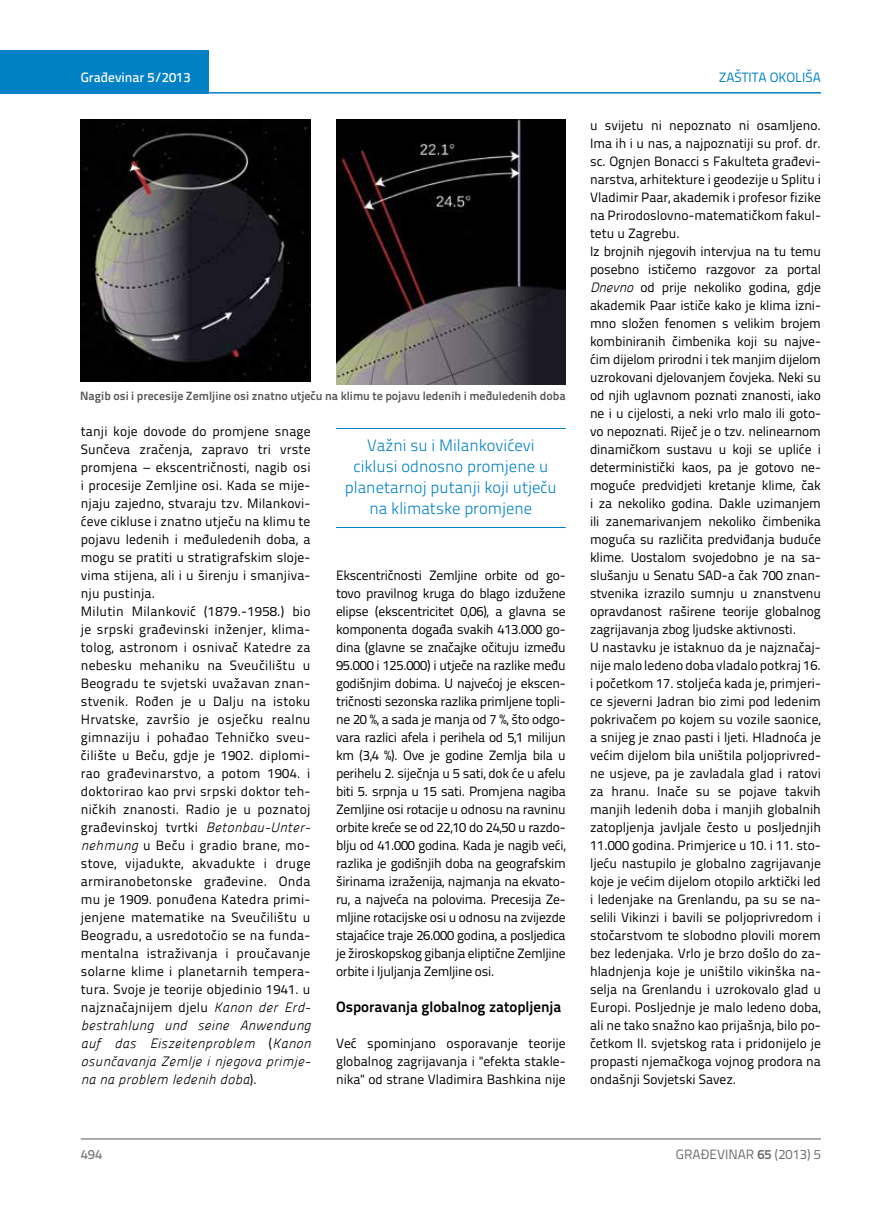
<style>
.page{position:relative;width:872px;height:1212px;background:#fff}
.page>*{position:absolute;margin:0;border:0;box-sizing:border-box;transform-origin:0 0}
.t1{font:300 16.5px/21px "Titillium Text 22 L";color:#0081c6;text-align:center}
.t2{font:700 15px "Titillium Text 22 L";color:#000}
.t3{font:13.5px/18px "Titillium Text 22 L";color:#000;text-align:justify}
.t4{font:13.5px/18px "Titillium Text 22 L";letter-spacing:.02em;color:#000}
.t5{font:italic 13.5px/18px "Panefresco 250 wt";letter-spacing:.02em;color:#000;text-align:justify}
.t6{font:13.5px "Titillium Text 22 L";color:#6d6e71}
.t7{font:500 13.5px "Titillium Text 22 L";color:#fff}
.t8{font:13.5px "Titillium Text 22 L";color:#0081c6}
.t9{font:500 13.5px "Titillium Text 22 L";color:#797a7d}
.t10{font:700 12px "Titillium Text 22 L";color:#58595b}
.s1{font-family:"Panefresco 250 wt";font-style:italic}
.s2{font-family:"Titillium Text 22 L";font-style:normal}
.s3{font-weight:700}
</style>
<div class="page">
<hr style="left:81px;top:1139px;width:740px;height:1px;background:#58595b">
<div style="left:0;top:50px;width:208px;height:44px;background:#0081c6"></div>
<hr style="left:0;top:92px;width:821px;height:2px;background:#0081c6">
<hr style="left:336px;top:428px;width:230px;height:1px;background:#0081c6">
<hr style="left:336px;top:527px;width:230px;height:1px;background:#0081c6">
<img style="left:81px;top:119px;width:229px;height:263px">
<img style="left:336px;top:119px;width:230px;height:265px">
<p class="t7" style="left:81px;top:67px;width:111px">Građevinar 5/2013</p>
<p class="t8" style="left:718px;top:68px;width:104px">ZAŠTITA OKOLIŠA</p>
<p class="t10" style="left:80px;top:386px;width:487px">Nagib osi i precesije Zemljine osi znatno utječu na klimu te pojavu ledenih i međuledenih doba</p>
<p class="t4" style="left:81px;top:421px;width:231px">tanji koje dovode do promjene snage Sunčeva zračenja, zapravo tri vrste promjena – ekscentričnosti, nagib osi i procesije Zemljine osi. Kada se mije&shy;njaju zajedno, stvaraju tzv. Milankovi&shy;ćeve cikluse i znatno utječu na klimu te pojavu ledenih i međuledenih doba, a mogu se pratiti u stratigrafskim sloje&shy;vima stijena, ali i u širenju i smanjiva&shy;nju pustinja.<br>Milutin Milanković (1879.-1958.) bio je srpski građevinski inženjer, klima&shy;tolog, astronom i osnivač Katedre za nebesku mehaniku na Sveučilištu u Beogradu te svjetski uvažavan znan&shy;stvenik. Rođen je u Dalju na istoku Hrvatske, završio je osječku realnu gimnaziju i pohađao Tehničko sveu&shy;čilište u Beču, gdje je 1902. diplomi&shy;rao građevinarstvo, a potom 1904. i doktorirao kao prvi srpski doktor teh&shy;ničkih znanosti. Radio je u poznatoj građevinskoj tvrtki <span class="s1">Betonbau-Unter&shy;nehmung</span> u Beču i gradio brane, mo&shy;stove, vijadukte, akvadukte i druge armiranobetonske građevine. Onda mu je 1909. ponuđena Katedra primi&shy;jenjene matematike na Sveučilištu u Beogradu, a usredotočio se na funda&shy;mentalna istraživanja i proučavanje solarne klime i planetarnih tempera&shy;tura. Svoje je teorije objedinio 1941. u najznačajnijem djelu <span class="s1">Kanon der Erd-</span></p>
<p class="t5" style="left:81px;top:1016px;width:231px">bestrahlung und seine Anwendung auf das Eiszeitenproblem <span class="s2">(</span>Kanon osunčavanja Zemlje i njegova primje&shy;na na problem ledenih doba<span class="s2">).</span></p>
<p class="t1" style="left:345px;top:434px;width:213px">Važni su i Milankovićevi ciklusi odnosno promjene u planetarnoj putanji koji utječu na klimatske promjene</p>
<p class="t3" style="left:336px;top:565px;width:231px">Ekscentričnosti Zemljine orbite od go&shy;tovo pravilnog kruga do blago izdužene elipse (ekscentricitet 0,06), a glavna se komponenta događa svakih 413.000 go&shy;dina (glavne se značajke očituju između 95.000 i 125.000) i utječe na razlike među godišnjim dobima. U najvećoj je ekscen&shy;tričnosti sezonska razlika primljene topli&shy;ne 20 %, a sada je manja od 7 %, što odgo&shy;vara razlici afela i perihela od 5,1 milijun km (3,4 %). Ove je godine Zemlja bila u perihelu 2. siječnja u 5 sati, dok će u afelu biti 5. srpnja u 15 sati. Promjena nagiba Zemljine osi rotacije u odnosu na ravninu orbite kreće se od 22,10 do 24,50 u razdo&shy;blju od 41.000 godina. Kada je nagib veći, razlika je godišnjih doba na geografskim širinama izraženija, najmanja na ekvato&shy;ru, a najveća na polovima. Precesija Ze&shy;mljine rotacijske osi u odnosu na zvijezde stajaćice traje 26.000 godina, a posljedica je žiroskopskog gibanja eliptične Zemljine orbite i ljuljanja Zemljine osi.</p>
<p class="t2" style="left:336px;top:995px;width:227px">Osporavanja globalnog zatopljenja</p>
<p class="t3" style="left:336px;top:1034px;width:231px">Već spominjano osporavanje teorije globalnog zagrijavanja i "efekta stakle&shy;nika" od strane Vladimira Bashkina nije</p>
<p class="t3" style="left:590px;top:115px;width:232px;text-align:left">u svijetu ni nepoznato ni osamljeno.<br>Ima ih i u nas, a najpoznatiji su prof. dr. sc. Ognjen Bonacci s Fakulteta građevi&shy;narstva, arhitekture i geodezije u Splitu i Vladimir Paar, akademik i profesor fizike na Prirodoslovno-matematičkom fakul&shy;tetu u Zagrebu.<br>Iz brojnih njegovih intervjua na tu temu posebno ističemo razgovor za portal <span class="s1">Dnevno</span> od prije nekoliko godina, gdje akademik Paar ističe kako je klima izni&shy;mno složen fenomen s velikim brojem kombiniranih čimbenika koji su najve&shy;ćim dijelom prirodni i tek manjim dijelom uzrokovani djelovanjem čovjeka. Neki su od njih uglavnom poznati znanosti, iako ne i u cijelosti, a neki vrlo malo ili goto&shy;vo nepoznati. Riječ je o tzv. nelinearnom dinamičkom sustavu u koji se upliće i deterministički kaos, pa je gotovo ne&shy;moguće predvidjeti kretanje klime, čak i za nekoliko godina. Dakle uzimanjem ili zanemarivanjem nekoliko čimbenika moguća su različita predviđanja buduće klime. Uostalom svojedobno je na sa&shy;slušanju u Senatu SAD-a čak 700 znan&shy;stvenika izrazilo sumnju u znanstvenu opravdanost raširene teorije globalnog zagrijavanja zbog ljudske aktivnosti.<br>U nastavku je istaknuo da je najznačaj&shy;nije malo ledeno doba vladalo potkraj 16. i početkom 17. stoljeća kada je, primjeri&shy;ce sjeverni Jadran bio zimi pod ledenim pokrivačem po kojem su vozile saonice, a snijeg je znao pasti i ljeti. Hladnoća je većim dijelom bila uništila poljoprivred&shy;ne usjeve, pa je zavladala glad i ratovi za hranu. Inače su se pojave takvih manjih ledenih doba i manjih globalnih zatopljenja javljale često u posljednjih 11.000 godina. Primjerice u 10. i 11. sto&shy;ljeću nastupilo je globalno zagrijavanje koje je većim dijelom otopilo arktički led i ledenjake na Grenlandu, pa su se na&shy;selili Vikinzi i bavili se poljoprivredom i stočarstvom te slobodno plovili morem bez ledenjaka. Vrlo je brzo došlo do za&shy;hladnjenja koje je uništilo vikinška na&shy;selja na Grenlandu i uzrokovalo glad u Europi. Posljednje je malo ledeno doba, ali ne tako snažno kao prijašnja, bilo po&shy;četkom II. svjetskog rata i pridonijelo je propasti njemačkoga vojnog prodora na ondašnji Sovjetski Savez.</p>
<p class="t9" style="left:81px;top:1144px;width:23px">494</p>
<p class="t6" style="left:676px;top:1144px;width:146px">GRAĐEVINAR <span class="s3">65</span> (2013) 5</p>
</div>
